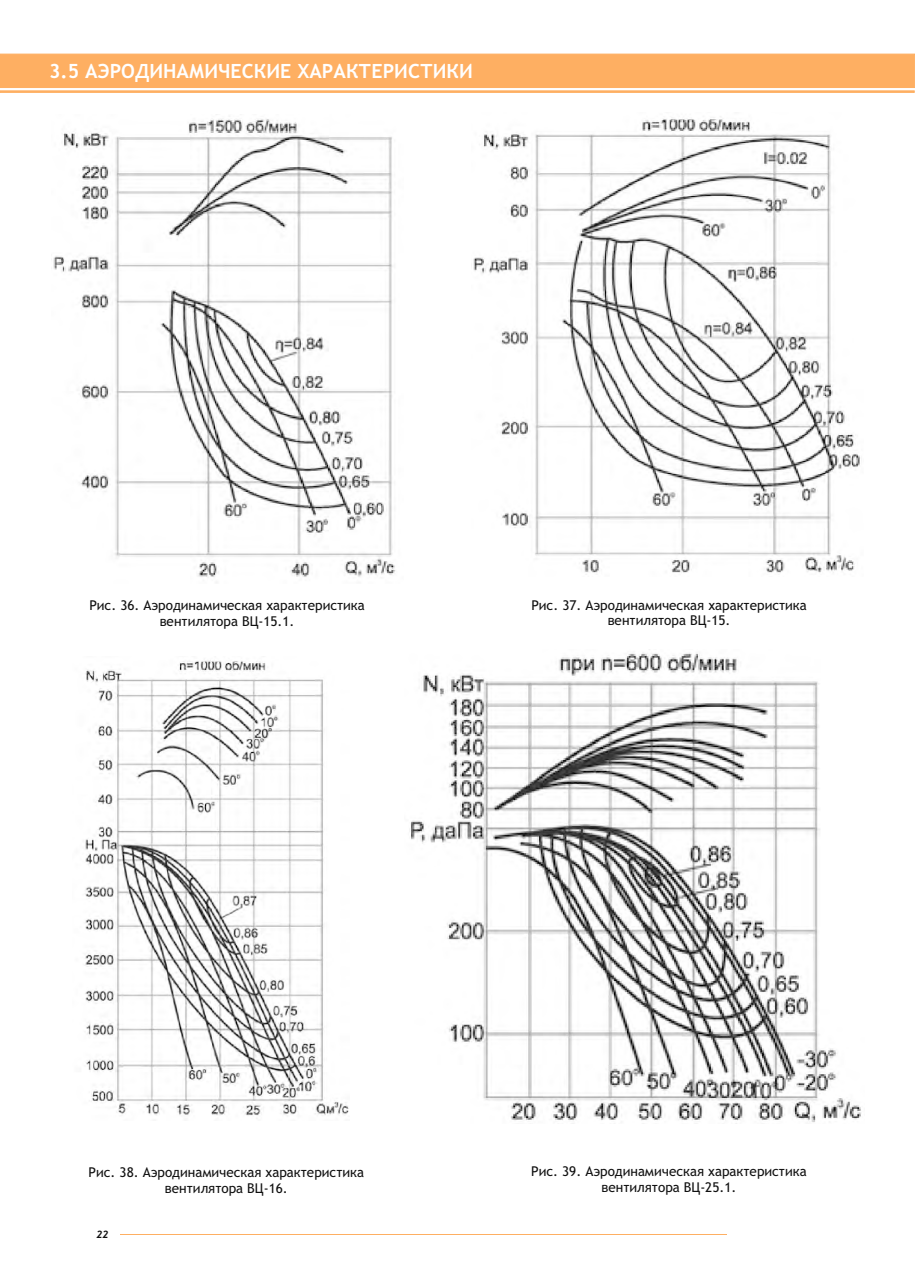
<style>
.page{position:relative;width:915px;height:1276px;background:#fff}
.page>*{position:absolute;margin:0;border:0;box-sizing:border-box;transform-origin:0 0}
.t1{font:700 19.65px "Trebuchet MS";color:#fff}
.t2{font:13.5px/15.6px "Trebuchet MS";color:#111;text-align:center}
.t3{font:italic 700 10.2px "Trebuchet";color:#111}
</style>
<div class="page">
<img style="left:53px;top:114px;width:343px;height:469px">
<img style="left:473px;top:116px;width:387px;height:459px">
<img style="left:85px;top:660px;width:264px;height:456px">
<img style="left:409px;top:653px;width:452px;height:469px">
<div style="left:0;top:54px;width:914px;height:34px;background:#feaf62"></div>
<hr style="left:0;top:91px;width:914px;height:2px;background:#feaf62">
<hr style="left:121px;top:1234px;width:605px;height:1px;background:#feaf62">
<h1 class="t1" style="left:49px;top:63px;width:425px">3.5 АЭРОДИНАМИЧЕСКИЕ ХАРАКТЕРИСТИКИ</h1>
<p class="t2" style="left:89px;top:598px;width:277px">Рис. 36. Аэродинамическая характеристика вентилятора ВЦ-15.1.</p>
<p class="t2" style="left:531px;top:598px;width:277px">Рис. 37. Аэродинамическая характеристика вентилятора ВЦ-15.</p>
<p class="t2" style="left:89px;top:1165px;width:277px">Рис. 38. Аэродинамическая характеристика вентилятора ВЦ-16.</p>
<p class="t2" style="left:531px;top:1164px;width:277px">Рис. 39. Аэродинамическая характеристика вентилятора ВЦ-25.1.</p>
<p class="t3" style="left:96px;top:1230px;width:13px">22</p>
</div>
